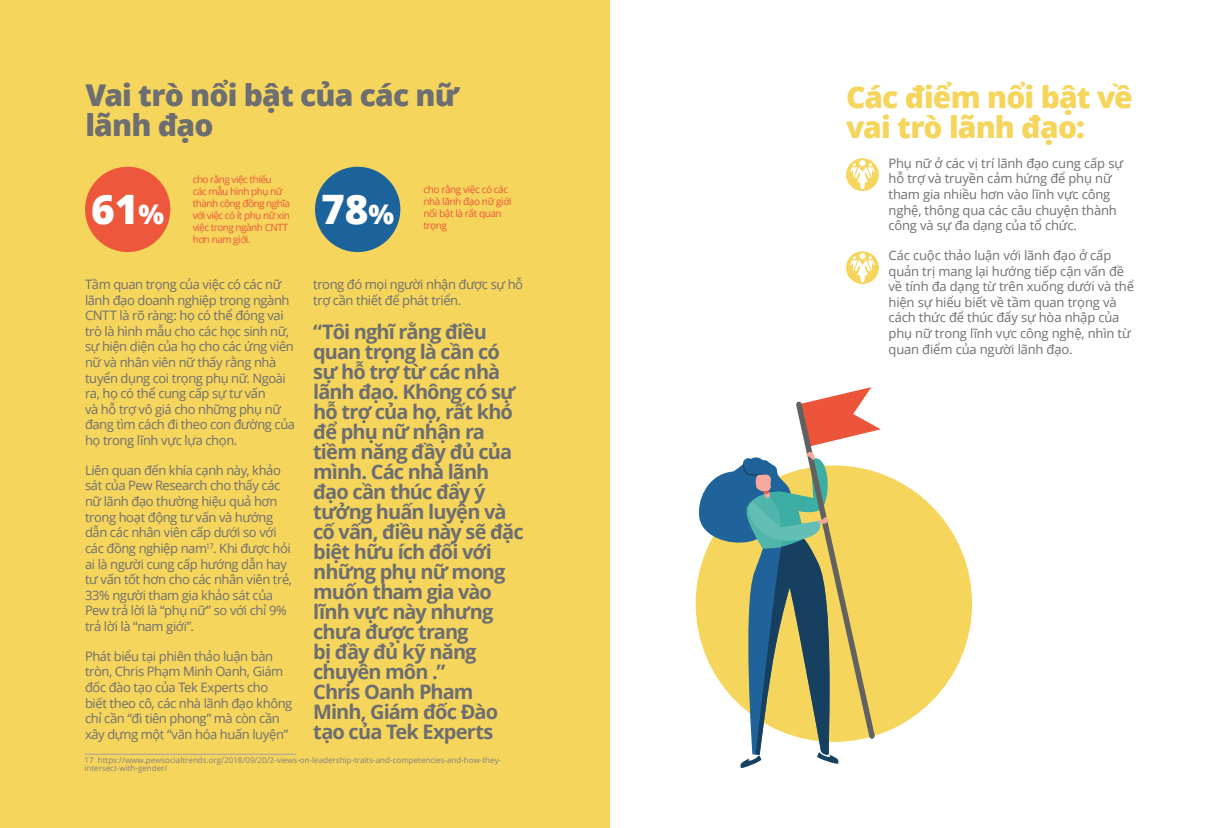
<style>
.page{position:relative;width:1219px;height:828px;background:#fff}
.page>*{position:absolute;margin:0;border:0;box-sizing:border-box;transform-origin:0 0}
.t1{font:800 40.6px "Open Sans";color:#fff}
.t2{font:800 30px/30px "Open Sans";letter-spacing:-.03em;color:#f6d55c}
.t3{font:800 30px/30px "Open Sans";letter-spacing:-.03em;color:#6d6e71}
.t4{font:700 20px/20px "Open Sans";letter-spacing:-.045em;color:#6d6e71}
.t5{font:13px/15.6px "Open Sans";letter-spacing:-.03em;color:#6d6e71}
.t6{font:10px/12px "Open Sans";letter-spacing:-.05em;color:#ed553b}
.t7{font:10px/12px "Open Sans";letter-spacing:-.04em;color:#ed563b}
.t8{font:8px/8px "Open Sans";color:#818181}
.s1{font-size:27.1px}
</style>
<div class="page">
<div style="left:0;top:0;width:609px;height:828px;background:#f6d55c"></div>
<div style="left:846px;top:158px;width:33px;height:33px;background:#f6d55c;border-radius:50%"></div>
<svg style="left:850px;top:158px;width:25px;height:33px"></svg>
<div style="left:846px;top:251px;width:33px;height:33px;background:#f6d55c;border-radius:50%"></div>
<svg style="left:850px;top:251px;width:25px;height:33px"></svg>
<div style="left:696px;top:465px;width:276px;height:277px;background:#f6d55c;border-radius:50%"></div>
<svg style="left:696px;top:387px;width:185px;height:381px"></svg>
<div style="left:315px;top:167px;width:85px;height:85px;background:#1d639b;border-radius:50%"></div>
<div style="left:85px;top:167px;width:85px;height:85px;background:#ed573b;border-radius:50%"></div>
<hr style="left:85px;top:754px;width:211px;height:1px;background:#a1a0a0">
<h2 class="t3" style="left:85px;top:79px;width:375px">Vai trò nổi bật của các nữ lãnh đạo</h2>
<p class="t6" style="left:193px;top:173px;width:99px">cho rằng việc thiếu<br>các mẫu hình phụ nữ thành công đồng nghĩa với việc có ít phụ nữ xin việc trong ngành CNTT hơn nam giới.</p>
<h1 class="t1" style="left:91px;top:178px;width:75px">61<span class="s1">%</span></h1>
<h1 class="t1" style="left:321px;top:178px;width:75px">78<span class="s1">%</span></h1>
<p class="t7" style="left:423px;top:183px;width:90px">cho rằng việc có các nhà lãnh đạo nữ giới nổi bật là rất quan trọng</p>
<p class="t5" style="left:85px;top:276px;width:212px">Tầm quan trọng của việc có các nữ lãnh đạo doanh nghiệp trong ngành<br>CNTT là rõ ràng: họ có thể đóng vai trò là hình mẫu cho các học sinh nữ, sự hiện diện của họ cho các ứng viên nữ và nhân viên nữ thấy rằng nhà tuyển dụng coi trọng phụ nữ. Ngoài ra, họ có thể cung cấp sự tư vấn<br>và hỗ trợ vô giá cho những phụ nữ đang tìm cách đi theo con đường của họ trong lĩnh vực lựa chọn.</p>
<p class="t5" style="left:85px;top:462px;width:208px">Liên quan đến khía cạnh này, khảo sát của Pew Research cho thấy các nữ lãnh đạo thường hiệu quả hơn trong hoạt động tư vấn và hướng dẫn các nhân viên cấp dưới so với các đồng nghiệp nam<sup>17</sup>. Khi được hỏi ai là người cung cấp hướng dẫn hay tư vấn tốt hơn cho các nhân viên trẻ,<br>33% người tham gia khảo sát của<br>Pew trả lời là “phụ nữ” so với chỉ 9% trả lời là “nam giới”.</p>
<p class="t5" style="left:85px;top:648px;width:209px">Phát biểu tại phiên thảo luận bàn tròn, Chris Phạm Minh Oanh, Giám đốc đào tạo của Tek Experts cho biết theo cô, các nhà lãnh đạo không chỉ cần “đi tiên phong” mà còn cần xây dựng một “văn hóa huấn luyện”</p>
<p class="t5" style="left:313px;top:276px;width:211px">trong đó mọi người nhận được sự hỗ trợ cần thiết để phát triển.</p>
<p class="t4" style="left:313px;top:321px;width:212px">“Tôi nghĩ rằng điều quan trọng là cần có sự hỗ trợ từ các nhà lãnh đạo. Không có sự hỗ trợ của họ, rất khó để phụ nữ nhận ra tiềm năng đầy đủ của mình. Các nhà lãnh đạo cần thúc đẩy ý tưởng huấn luyện và cố vấn, điều này sẽ đặc biệt hữu ích đối với những phụ nữ mong muốn tham gia vào lĩnh vực này nhưng chưa được trang<br>bị đầy đủ kỹ năng chuyên môn .”<br>Chris Oanh Pham<br>Minh, Giám đốc Đào tạo của Tek Experts</p>
<p class="t8" style="left:84px;top:756px;width:418px">17 https://www.pewsocialtrends.org/2018/09/20/2-views-on-leadership-traits-and-competencies-and-how-they&shy;intersect-with-gender/</p>
<h2 class="t2" style="left:846px;top:81px;width:288px">Các điểm nổi bật về vai trò lãnh đạo:</h2>
<p class="t5" style="left:889px;top:155px;width:236px">Phụ nữ ở các vị trí lãnh đạo cung cấp sự hỗ trợ và truyền cảm hứng để phụ nữ tham gia nhiều hơn vào lĩnh vực công nghệ, thông qua các câu chuyện thành công và sự đa dạng của tổ chức.</p>
<p class="t5" style="left:889px;top:247px;width:247px">Các cuộc thảo luận với lãnh đạo ở cấp quản trị mang lại hướng tiếp cận vấn đề về tính đa dạng từ trên xuống dưới và thể hiện sự hiểu biết về tầm quan trọng và cách thức để thúc đẩy sự hòa nhập của phụ nữ trong lĩnh vực công nghệ, nhìn từ quan điểm của người lãnh đạo.</p>
</div>
